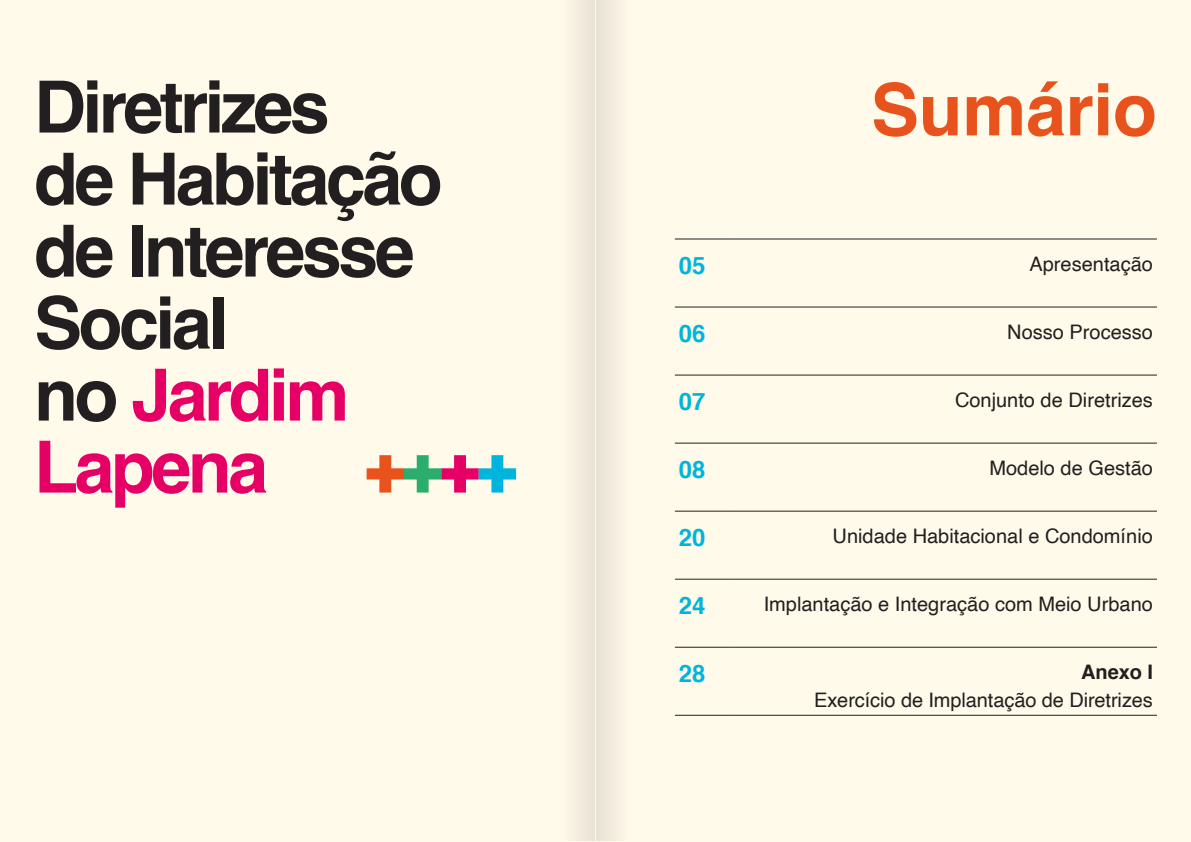
<style>
.page{position:relative;width:1191px;height:842px;background:#fff}
.page>*{position:absolute;margin:0;border:0;box-sizing:border-box;transform-origin:0 0}
.t1{font:700 72px "Helvetica";letter-spacing:-.05em;color:#231f20}
.t2{font:700 72px "Helvetica";letter-spacing:-.05em;color:#e60066}
.t3{font:700 72px "Helvetica";letter-spacing:-.005em;color:#e8521c}
.t4{font:700 24px "Helvetica";color:#00b5db}
.t5{font:20px/28px "Helvetica";color:#231f20;text-align:right}
.s1{color:#231f20}
.s2{font-weight:700}
</style>
<div class="page">
<div style="left:596px;top:0;width:594px;height:841px;background:#fffaea"></div>
<div style="left:0;top:0;width:595px;height:841px;background:#fffaea"></div>
<svg style="left:366px;top:455px;width:150px;height:38px"></svg>
<hr style="left:675px;top:306px;width:56px;height:1px;background:#231f20">
<hr style="left:731px;top:306px;width:426px;height:1px;background:#231f20">
<hr style="left:675px;top:375px;width:56px;height:1px;background:#231f20">
<hr style="left:731px;top:375px;width:426px;height:1px;background:#231f20">
<hr style="left:675px;top:443px;width:56px;height:1px;background:#231f20">
<hr style="left:731px;top:443px;width:426px;height:1px;background:#231f20">
<hr style="left:675px;top:511px;width:56px;height:1px;background:#231f20">
<hr style="left:731px;top:511px;width:426px;height:1px;background:#231f20">
<hr style="left:675px;top:579px;width:56px;height:1px;background:#231f20">
<hr style="left:731px;top:579px;width:426px;height:1px;background:#231f20">
<hr style="left:675px;top:647px;width:56px;height:1px;background:#231f20">
<hr style="left:731px;top:647px;width:426px;height:1px;background:#231f20">
<hr style="left:675px;top:238px;width:56px;height:1px;background:#231f20">
<hr style="left:731px;top:238px;width:426px;height:1px;background:#231f20">
<hr style="left:675px;top:715px;width:56px;height:1px;background:#231f20">
<hr style="left:731px;top:715px;width:426px;height:1px;background:#231f20">
<p class="t1" style="left:34px;top:49px;width:297px">Diretrizes</p>
<p class="t1" style="left:34px;top:121px;width:410px">de Habitação</p>
<p class="t1" style="left:34px;top:193px;width:382px">de Interesse</p>
<p class="t1" style="left:34px;top:265px;width:196px">Social</p>
<p class="t2" style="left:34px;top:337px;width:317px"><span class="s1">no</span> Jardim</p>
<p class="t2" style="left:34px;top:409px;width:236px">Lapena</p>
<p class="t3" style="left:871px;top:52px;width:287px">Sumário</p>
<p class="t4" style="left:679px;top:246px;width:28px">05</p>
<p class="t5" style="left:1029px;top:251px;width:125px">Apresentação</p>
<p class="t4" style="left:679px;top:314px;width:28px">06</p>
<p class="t5" style="left:1007px;top:319px;width:147px">Nosso Processo</p>
<p class="t4" style="left:679px;top:382px;width:28px">07</p>
<p class="t5" style="left:955px;top:387px;width:199px">Conjunto de Diretrizes</p>
<p class="t4" style="left:679px;top:450px;width:28px">08</p>
<p class="t5" style="left:989px;top:455px;width:165px">Modelo de Gestão</p>
<p class="t4" style="left:679px;top:518px;width:28px">20</p>
<p class="t5" style="left:832px;top:523px;width:322px">Unidade Habitacional e Condomínio</p>
<p class="t4" style="left:679px;top:586px;width:28px">24</p>
<p class="t5" style="left:763px;top:591px;width:391px">Implantação e Integração com Meio Urbano</p>
<p class="t4" style="left:679px;top:654px;width:28px">28</p>
<p class="t5" style="left:814px;top:659px;width:340px"><span class="s2">Anexo I<br></span>Exercício de Implantação de Diretrizes</p>
</div>
